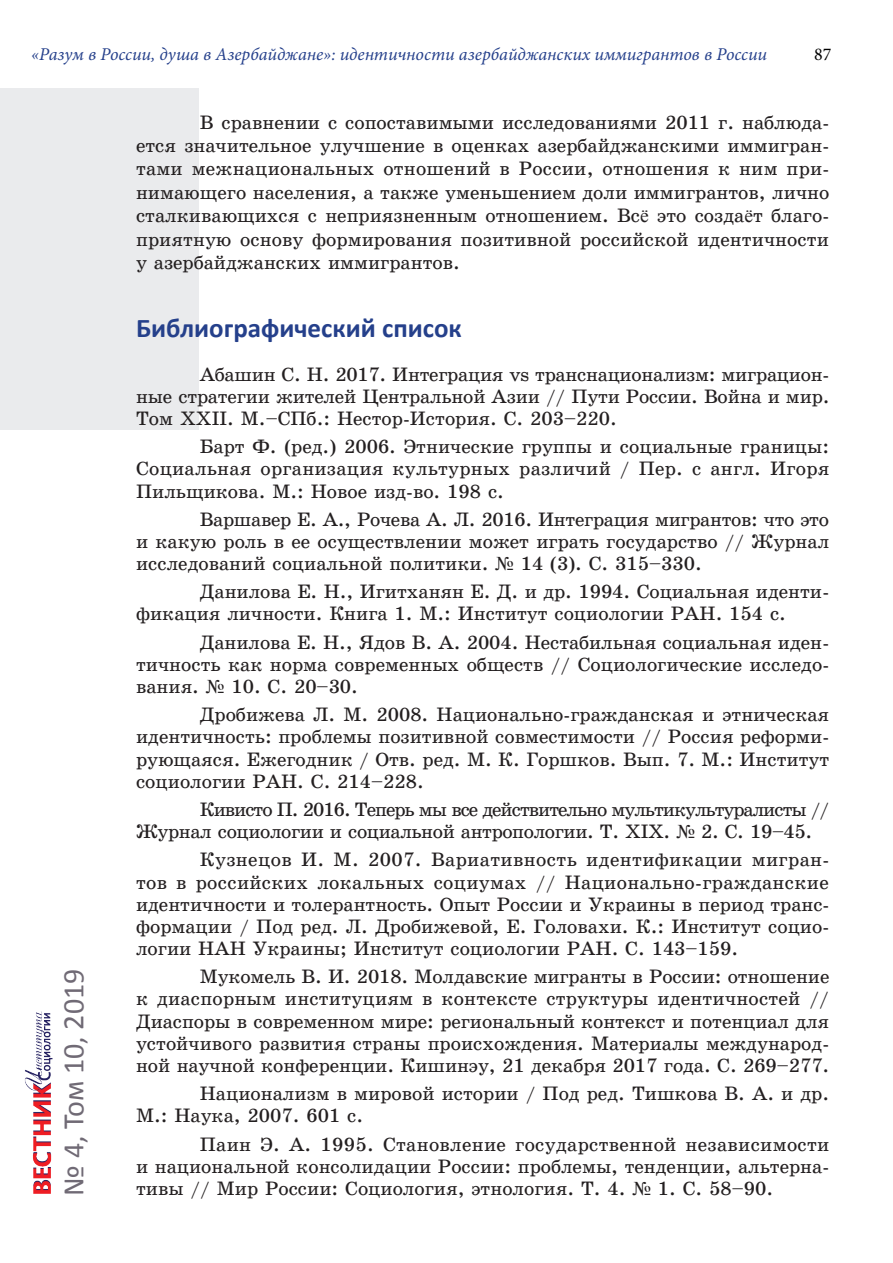
<style>
.page{position:relative;width:893px;height:1263px;background:#fff}
.page>*{position:absolute;margin:0;border:0;box-sizing:border-box;transform-origin:0 0}
.t1{font:30px "Calibri";color:#706a75}
.Заголовок{font:700 27px "Calibri";color:#25408b}
.Список_Библио_Без_ци{font:19.5px/22.2px "School Book C";color:#231f20;text-align:justify}
.Текст{font:19.5px/23.4px "School Book C";color:#231f20;text-align:justify}
.Список_Библио_Без_ци-2{font:19.5px/22.2px "School Book C";letter-spacing:-.05em;color:#231f20}
.t2{font:italic 18px "Minion Pro";color:#25408b}
.t3{font:18px "Minion Pro";color:#000}
.s1{font-family:"Times New Roman"}
</style>
<div class="page">
<div style="left:0;top:88px;width:198px;height:341px;background:#eaebed"></div>
<img style="left:24px;top:1011px;width:29px;height:183px">
<p class="t2" style="left:31px;top:42px;width:737px">«Разум в России, душа в Азербайджане»: идентичности азербайджанских иммигрантов в России</p>
<p class="t3" style="left:814px;top:42px;width:19px">87</p>
<h1 class="t1" style="left:55px;top:1196px;width:229px;rotate:-90deg">№ 4, Том 10, 2019</h1>
<p class="Текст" style="left:136px;top:111px;width:695px;text-indent:64px">В сравнении с сопоставимыми исследованиями 2011 г. наблюда&shy;ется значительное улучшение в оценках азербайджанскими иммигран&shy;тами межнациональных отношений в России, отношения к ним при&shy;нимающего населения, а также уменьшением доли иммигрантов, лично сталкивающихся с неприязненным отношением. Вс<span class="s1">ё</span> это созда<span class="s1">ё</span>т благо&shy;приятную основу формирования позитивной российской идентичности у азербайджанских иммигрантов.</p>
<p class="Заголовок" style="left:136px;top:311px;width:327px">Библиографический список</p>
<p class="Список_Библио_Без_ци" style="left:136px;top:363px;width:695px;text-indent:64px">Абашин С. Н. 2017. Интеграция vs транснационализм: миграцион&shy;ные стратегии жителей Центральной Азии // Пути России. Война и мир.<br>Том XXII. М.–СПб.: Нестор-История. С. 203–220.</p>
<p class="Список_Библио_Без_ци" style="left:136px;top:436px;width:695px;text-indent:64px">Барт Ф. (ред.) 2006. Этнические группы и социальные границы:<br>Социальная организация культурных различий / Пер. с англ. Игоря Пильщикова. М.: Новое изд-во. 198 с.</p>
<p class="Список_Библио_Без_ци" style="left:136px;top:508px;width:695px;text-indent:64px">Варшавер Е. А., Рочева А. Л. 2016. Интеграция мигрантов: что это и какую роль в ее осуществлении может играть государство // Журнал исследований социальной политики. <span class="s1">№</span> 14 (3). С. 315–330.</p>
<p class="Список_Библио_Без_ци" style="left:136px;top:581px;width:695px;text-indent:64px">Данилова Е. Н., Игитханян Е. Д. и др. 1994. Социальная иденти&shy;фикация личности. Книга 1. М.: Институт социологии РАН. 154 с.</p>
<p class="Список_Библио_Без_ци" style="left:136px;top:631px;width:695px;text-indent:64px">Данилова Е. Н., Ядов В. А. 2004. Нестабильная социальная иден&shy;тичность как норма современных обществ // Социологические исследо&shy;вания. <span class="s1">№</span> 10. С. 20–30.</p>
<p class="Список_Библио_Без_ци" style="left:136px;top:704px;width:695px;text-indent:64px">Дробижева Л. М. 2008. Национально-гражданская и этническая идентичность: проблемы позитивной совместимости // Россия реформи&shy;рующаяся. Ежегодник / Отв. ред. М. К. Горшков. Вып. 7. М.: Институт социологии РАН. С. 214–228.</p>
<p class="Список_Библио_Без_ци-2" style="left:136px;top:798px;width:695px;text-indent:64px">Кивисто П. 2016. Теперь мы все действительно мультикультуралисты //<br>Журнал социологии и социальной антропологии. Т. XIX. <span class="s1">№</span> 2. С. 19–45.</p>
<p class="Список_Библио_Без_ци" style="left:136px;top:849px;width:695px;text-indent:64px">Кузнецов И. М. 2007. Вариативность идентификации мигран&shy;тов в российских локальных социумах // Национально-гражданские идентичности и толерантность. Опыт России и Украины в период транс&shy;формации / Под ред. Л. Дробижевой, Е. Головахи. К.: Институт социо&shy;логии НАН Украины; Институт социологии РАН. С. 143–159.</p>
<p class="Список_Библио_Без_ци" style="left:136px;top:966px;width:695px;text-indent:64px">Мукомель В. И. 2018. Молдавские мигранты в России: отношение к диаспорным институциям в контексте структуры идентичностей // Диаспоры в современном мире: региональный контекст и потенциал для устойчивого развития страны происхождения. Материалы международ&shy;ной научной конференции. Кишинэу, 21 декабря 2017 года. С. 269–277.</p>
<p class="Список_Библио_Без_ци" style="left:136px;top:1083px;width:695px;text-indent:64px">Национализм в мировой истории / Под ред. Тишкова В. А. и др.<br>М.: Наука, 2007. 601 с.</p>
<p class="Список_Библио_Без_ци" style="left:136px;top:1133px;width:695px;text-indent:64px">Паин Э. А. 1995. Становление государственной независимости и национальной консолидации России: проблемы, тенденции, альтерна&shy;тивы // Мир России: Социология, этнология. Т. 4. <span class="s1">№</span> 1. С. 58–90.</p>
</div>
